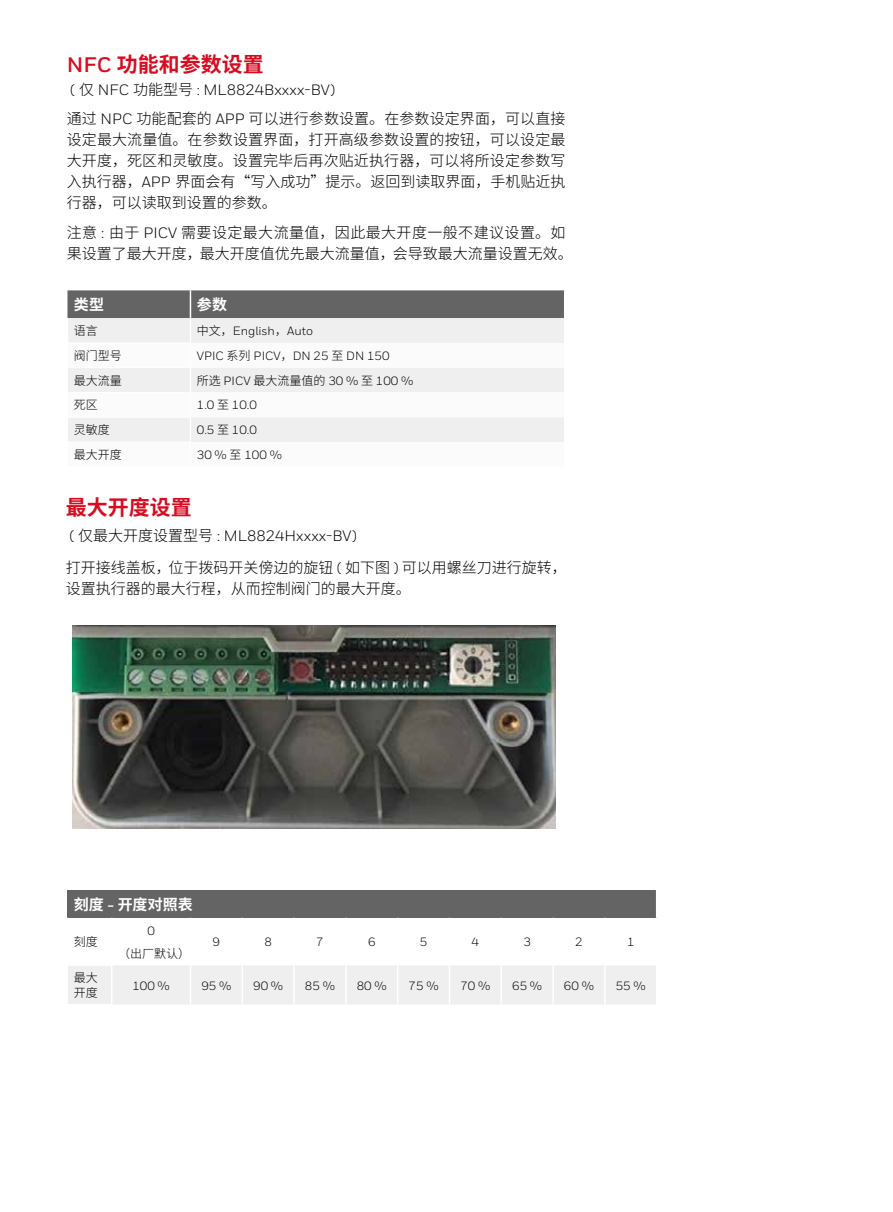
<style>
.page{position:relative;width:893px;height:1212px;background:#fff}
.page>*{position:absolute;margin:0;border:0;box-sizing:border-box;transform-origin:0 0}
.t1{font:700 21px "Source Han Sans SC";color:#d90b20}
.t2{font:300 15px/21px "Source Han Sans SC";color:#000}
.t3{font:15px "Honeywell Sans";color:#000}
.t4{font:700 15px "Source Han Sans SC";letter-spacing:.005em;color:#fff}
.t5{font:12px "Honeywell Sans";color:#000}
.t6{font:300 12px/14.4px "Source Han Sans SC";color:#000}
.s1{font-family:"Honeywell Sans"}
.s2{font-family:"Source Han Sans SC";font-weight:300}
.s3{font-family:"Honeywell Sans";font-weight:400}
</style>
<div class="page">
<svg style="left:67px;top:290px;width:498px;height:152px"></svg>
<hr style="left:67px;top:342px;width:123px;height:1px;background:#fff">
<div style="left:68px;top:890px;width:589px;height:28px;background:#656464"></div>
<div style="left:68px;top:966px;width:588px;height:38px;background:#efefef"></div>
<svg style="left:656px;top:890px;width:1px;height:28px"></svg>
<hr style="left:111px;top:965px;width:1px;height:39px;background:#fff">
<hr style="left:190px;top:965px;width:1px;height:39px;background:#fff">
<hr style="left:242px;top:965px;width:1px;height:39px;background:#fff">
<hr style="left:293px;top:965px;width:2px;height:39px;background:#fff">
<hr style="left:345px;top:965px;width:2px;height:39px;background:#fff">
<hr style="left:397px;top:965px;width:1px;height:39px;background:#fff">
<hr style="left:449px;top:965px;width:1px;height:39px;background:#fff">
<hr style="left:500px;top:965px;width:2px;height:39px;background:#fff">
<hr style="left:552px;top:965px;width:2px;height:39px;background:#fff">
<hr style="left:604px;top:965px;width:2px;height:39px;background:#fff">
<img style="left:73px;top:625px;width:483px;height:203px">
<h1 class="t1" style="left:67px;top:53px;width:199px"><span class="s1">NFC</span> 功能和参数设置</h1>
<p class="t3" style="left:70px;top:81px;width:267px">( <span class="s2">仅</span> NFC <span class="s2">功能型号</span> : ML8824Bxxxx-BV)</p>
<p class="t2" style="left:67px;top:109px;width:500px;text-align:justify">通过 <span class="s3">NPC</span> 功能配套的 <span class="s3">APP</span> 可以进行参数设置。在参数设定界面，可以直接设定最大流量值。在参数设置界面，打开高级参数设置的按钮，可以设定最大开度，死区和灵敏度。设置完毕后再次贴近执行器，可以将所设定参数写入执行器，<span class="s3">APP</span> 界面会有“写入成功”提示。返回到读取界面，手机贴近执行器，可以读取到设置的参数。</p>
<p class="t2" style="left:67px;top:222px;width:508px">注意 <span class="s3">:</span> 由于 <span class="s3">PICV</span> 需要设定最大流量值，因此最大开度一般不建议设置。如果设置了最大开度，最大开度值优先最大流量值，会导致最大流量设置无效。</p>
<p class="t4" style="left:74px;top:296px;width:32px">类型</p>
<p class="t4" style="left:197px;top:296px;width:32px">参数</p>
<p class="t6" style="left:74px;top:324px;width:25px">语言</p>
<p class="t5" style="left:197px;top:324px;width:118px"><span class="s2">中文，</span>English<span class="s2">，</span>Auto</p>
<p class="t6" style="left:74px;top:348px;width:49px">阀门型号</p>
<p class="t5" style="left:197px;top:348px;width:194px">VPIC <span class="s2">系列</span> PICV<span class="s2">，</span>DN 25 <span class="s2">至</span> DN 150</p>
<p class="t6" style="left:74px;top:373px;width:50px">最大流量</p>
<p class="t5" style="left:197px;top:373px;width:218px"><span class="s2">所选</span> PICV <span class="s2">最大流量值的</span> 30 % <span class="s2">至</span> 100 %</p>
<p class="t6" style="left:74px;top:398px;width:25px">死区</p>
<p class="t5" style="left:197px;top:398px;width:62px">1.0 <span class="s2">至</span> 10.0</p>
<p class="t6" style="left:74px;top:423px;width:37px">灵敏度</p>
<p class="t5" style="left:197px;top:423px;width:62px">0.5 <span class="s2">至</span> 10.0</p>
<p class="t6" style="left:74px;top:447px;width:49px">最大开度</p>
<p class="t5" style="left:197px;top:448px;width:87px">30 % <span class="s2">至</span> 100 %</p>
<h1 class="t1" style="left:66px;top:496px;width:127px">最大开度设置</h1>
<p class="t3" style="left:69px;top:526px;width:289px">( <span class="s2">仅最大开度设置型号</span> : ML8824Hxxxx-BV)</p>
<p class="t2" style="left:66px;top:557px;width:503px">打开接线盖板，位于拨码开关傍边的旋钮 <span class="s3">(</span> 如下图 <span class="s3">)</span> 可以用螺丝刀进行旋转，设置执行器的最大行程，从而控制阀门的最大开度。</p>
<p class="t4" style="left:74px;top:895px;width:120px">刻度 <span class="s1">-</span> 开度对照表</p>
<p class="t6" style="left:74px;top:935px;width:26px">刻度</p>
<p class="t5" style="left:147px;top:923px;width:9px">0</p>
<p class="t6" style="left:118px;top:946px;width:73px">（出厂默认）</p>
<p class="t5" style="left:213px;top:935px;width:9px">9</p>
<p class="t5" style="left:264px;top:935px;width:9px">8</p>
<p class="t5" style="left:316px;top:935px;width:9px">7</p>
<p class="t5" style="left:368px;top:935px;width:9px">6</p>
<p class="t5" style="left:420px;top:935px;width:9px">5</p>
<p class="t5" style="left:472px;top:935px;width:9px">4</p>
<p class="t5" style="left:523px;top:935px;width:9px">3</p>
<p class="t5" style="left:575px;top:935px;width:9px">2</p>
<p class="t5" style="left:627px;top:935px;width:9px">1</p>
<p class="t6" style="left:74px;top:971px;width:26px">最大开度</p>
<p class="t5" style="left:132px;top:978px;width:39px">100 %</p>
<p class="t5" style="left:201px;top:978px;width:32px">95 %</p>
<p class="t5" style="left:253px;top:978px;width:32px">90 %</p>
<p class="t5" style="left:305px;top:978px;width:32px">85 %</p>
<p class="t5" style="left:357px;top:978px;width:32px">80 %</p>
<p class="t5" style="left:409px;top:978px;width:32px">75 %</p>
<p class="t5" style="left:460px;top:978px;width:32px">70 %</p>
<p class="t5" style="left:512px;top:978px;width:32px">65 %</p>
<p class="t5" style="left:564px;top:978px;width:32px">60 %</p>
<p class="t5" style="left:616px;top:978px;width:32px">55 %</p>
</div>
